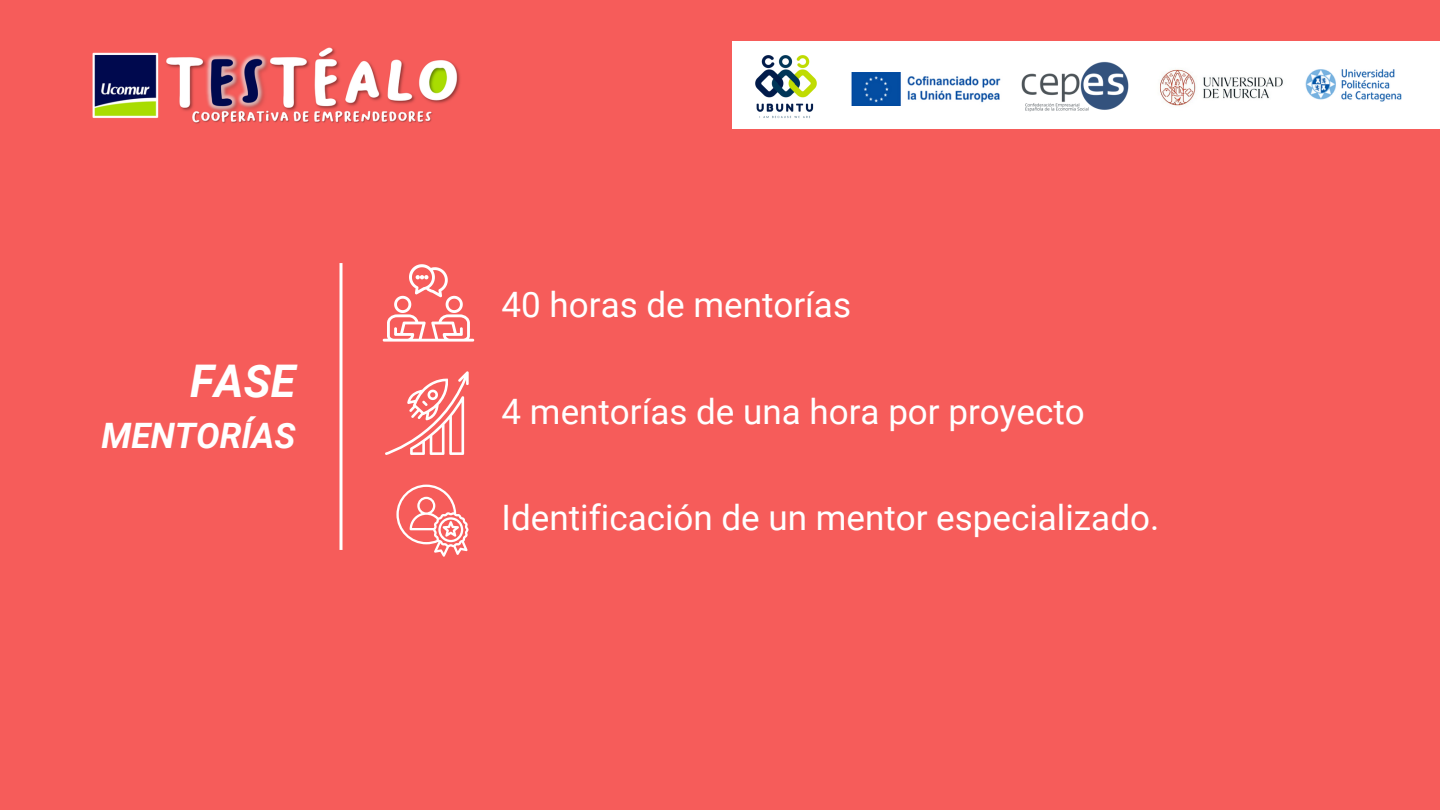
<style>
.page{position:relative;width:1440px;height:810px;background:#f65c5a}
.page>*{position:absolute;margin:0;border:0;box-sizing:border-box;transform-origin:0 0}
.t1{font:italic 700 45px "Roboto";color:#fff}
.t2{font:35px "Roboto";color:#fff}
.t3{font:italic 700 35px "Roboto";color:#fff}
</style>
<div class="page">
<div style="left:733px;top:42px;width:707px;height:87px;background:#fff"></div>
<img style="left:851px;top:73px;width:150px;height:32px">
<img style="left:1022px;top:62px;width:106px;height:50px">
<img style="left:1159px;top:69px;width:124px;height:37px">
<img style="left:1305px;top:69px;width:97px;height:33px">
<img style="left:755px;top:55px;width:62px;height:64px">
<img style="left:92px;top:47px;width:368px;height:77px">
<hr style="left:340px;top:263px;width:3px;height:287px;background:#fff">
<svg style="left:383px;top:264px;width:91px;height:78px"></svg>
<svg style="left:385px;top:371px;width:84px;height:84px"></svg>
<svg style="left:396px;top:485px;width:72px;height:72px"></svg>
<p class="t1" style="left:190px;top:355px;width:107px">FASE</p>
<p class="t3" style="left:102px;top:416px;width:196px">MENTORÍAS</p>
<p class="t2" style="left:502px;top:285px;width:351px">40 horas de mentorías</p>
<p class="t2" style="left:502px;top:392px;width:585px">4 mentorías de una hora por proyecto</p>
<p class="t2" style="left:502px;top:498px;width:659px">Identificación de un mentor especializado.</p>
</div>
